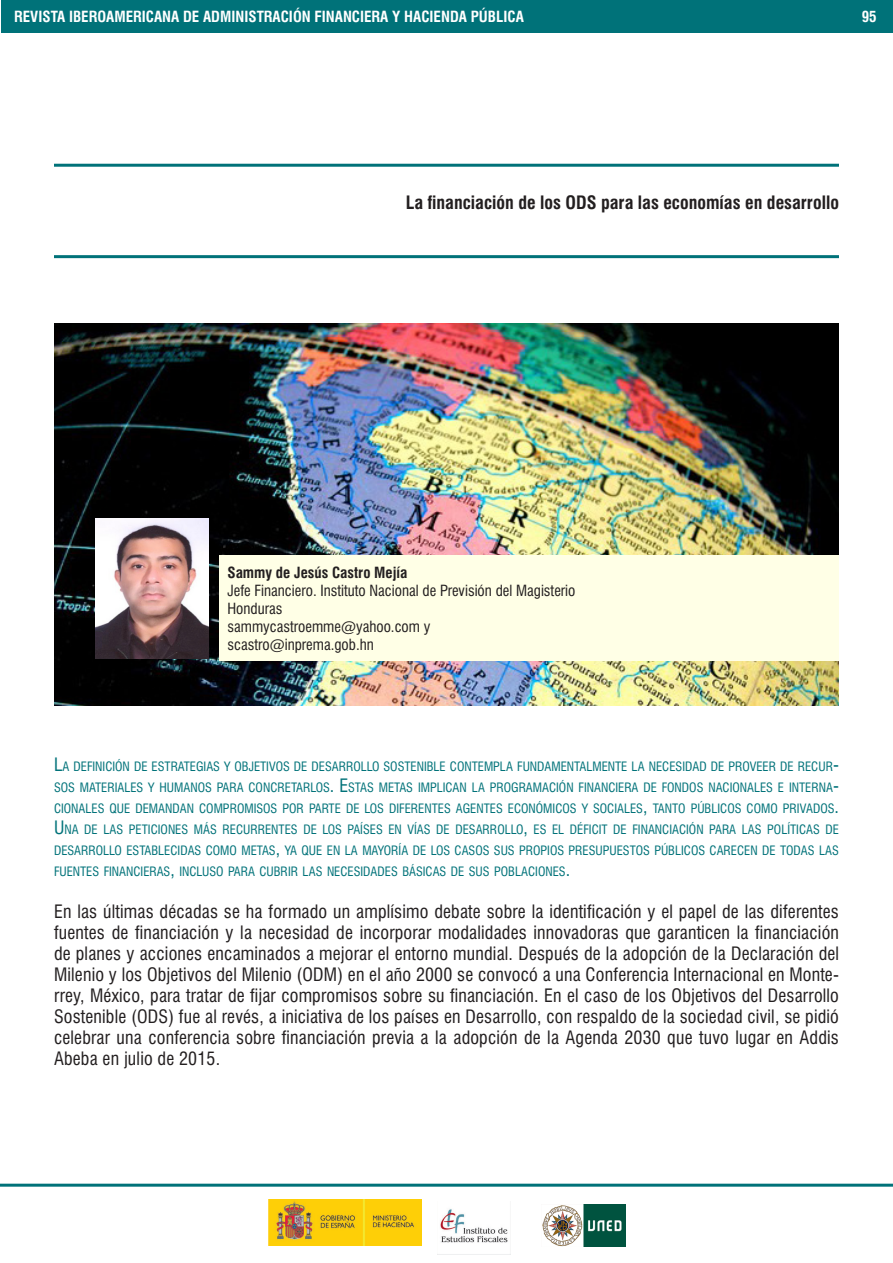
<style>
.page{position:relative;width:893px;height:1263px;background:#fff}
.page>*{position:absolute;margin:0;border:0;box-sizing:border-box;transform-origin:0 0}
.t1{font:condensed 18px/21px "Swiss 721 BT";letter-spacing:.01em;color:#231f20;text-align:justify}
.t2{font:700 condensed 18px "Swiss 721 BT";color:#231f20}
.t3{font:condensed 15px/18px "Swiss 721 BT";color:#231f20}
.t4{font:700 condensed 15px "Swiss 721 BT";color:#fff}
.t5{font:700 condensed 15px "Swiss 721 BT";color:#231f20}
.t6{font:condensed 12.6px/21px "Swiss 721 BT";color:#007279;text-align:justify}
.s1{font-size:18px}
</style>
<div class="page">
<hr style="left:0;top:1184px;width:893px;height:3px;background:#007279">
<div style="left:1px;top:0;width:892px;height:33px;background:#007279"></div>
<img style="left:542px;top:1204px;width:83px;height:42px">
<img style="left:269px;top:1199px;width:153px;height:47px">
<img style="left:440px;top:1209px;width:68px;height:34px">
<hr style="left:54px;top:164px;width:785px;height:3px;background:#007279">
<hr style="left:54px;top:255px;width:785px;height:3px;background:#007279">
<img style="left:54px;top:323px;width:785px;height:383px">
<div style="left:219px;top:556px;width:620px;height:105px;background:#ffffe6"></div>
<img style="left:96px;top:519px;width:112px;height:140px">
<p class="t4" style="left:14px;top:8px;width:511px">REVISTA IBEROAMERICANA DE ADMINISTRACIÓN FINANCIERA Y HACIENDA PÚBLICA</p>
<p class="t4" style="left:862px;top:8px;width:16px">95</p>
<p class="t2" style="left:406px;top:192px;width:435px">La financiación de los ODS para las economías en desarrollo</p>
<p class="t5" style="left:227px;top:564px;width:181px">Sammy de Jesús Castro Mejía</p>
<p class="t3" style="left:227px;top:582px;width:349px">Jefe Financiero. Instituto Nacional de Previsión del Magisterio Honduras<br>sammycastroemme@yahoo.com y scastro@inprema.gob.hn</p>
<p class="t6" style="left:54px;top:755px;width:786px"><span class="s1">L</span>A DEFINICIÓN DE ESTRATEGIAS Y OBJETIVOS DE DESARROLLO SOSTENIBLE CONTEMPLA FUNDAMENTALMENTE LA NECESIDAD DE PROVEER DE RECUR<span class="s1">-</span>SOS MATERIALES Y HUMANOS PARA CONCRETARLOS<span class="s1">. E</span>STAS METAS IMPLICAN LA PROGRAMACIÓN FINANCIERA DE FONDOS NACIONALES E INTERNA<span class="s1">-</span>CIONALES QUE DEMANDAN COMPROMISOS POR PARTE DE LOS DIFERENTES AGENTES ECONÓMICOS Y SOCIALES<span class="s1">,</span> TANTO PÚBLICOS COMO PRIVADOS<span class="s1">.<br>U</span> NA DE LAS PETICIONES MÁS RECURRENTES DE LOS PAÍSES EN VÍAS DE DESARROLLO<span class="s1">,</span> ES EL DÉFICIT DE FINANCIACIÓN PARA LAS POLÍTICAS DE DESARROLLO ESTABLECIDAS COMO METAS<span class="s1">,</span> YA QUE EN LA MAYORÍA DE LOS CASOS SUS PROPIOS PRESUPUESTOS PÚBLICOS CARECEN DE TODAS LAS FUENTES FINANCIERAS<span class="s1">,</span> INCLUSO PARA CUBRIR LAS NECESIDADES BÁSICAS DE SUS POBLACIONES<span class="s1">.</span></p>
<p class="t1" style="left:54px;top:900px;width:787px">En las últimas décadas se ha formado un amplísimo debate sobre la identificación y el papel de las diferentes fuentes de financiación y la necesidad de incorporar modalidades innovadoras que garanticen la financiación de planes y acciones encaminados a mejorar el entorno mundial. Después de la adopción de la Declaración del Milenio y los Objetivos del Milenio (ODM) en el año 2000 se convocó a una Conferencia Internacional en Monte&shy;rrey, México, para tratar de fijar compromisos sobre su financiación. En el caso de los Objetivos del Desarrollo Sostenible (ODS) fue al revés, a iniciativa de los países en Desarrollo, con respaldo de la sociedad civil, se pidió celebrar una conferencia sobre financiación previa a la adopción de la Agenda 2030 que tuvo lugar en Addis Abeba en julio de 2015.</p>
</div>
